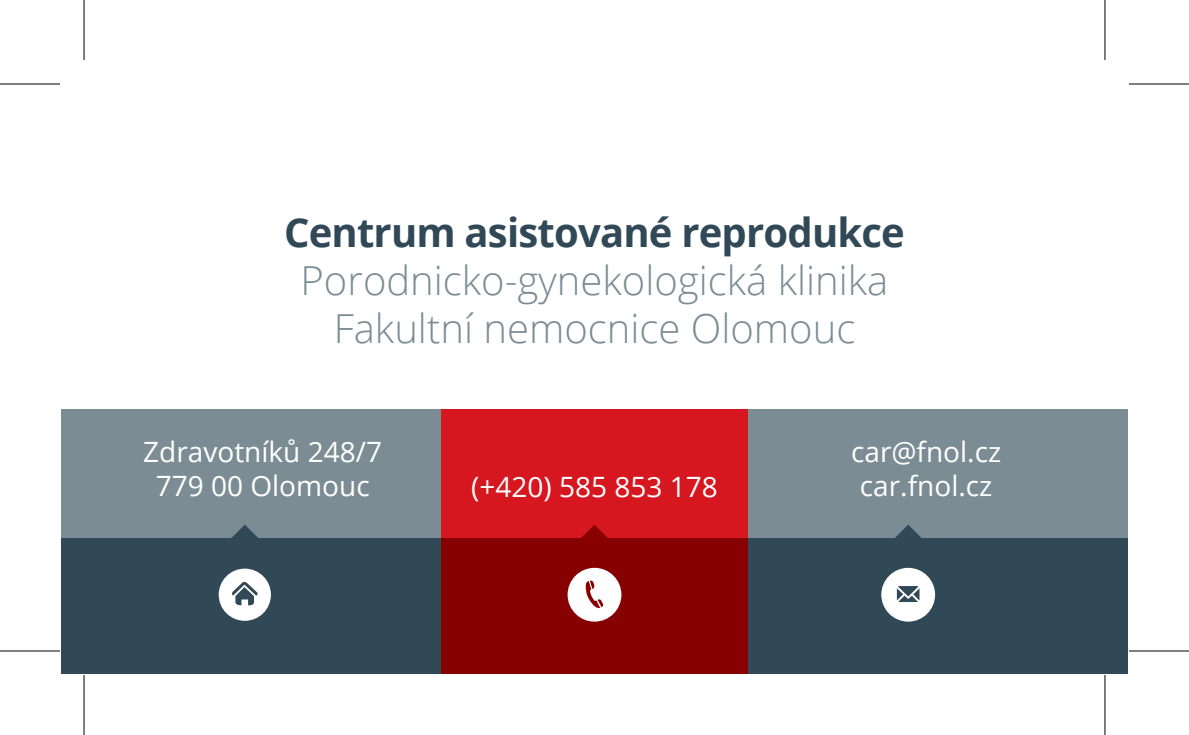
<style>
.page{position:relative;width:1189px;height:735px;background:#fff}
.page>*{position:absolute;margin:0;border:0;box-sizing:border-box;transform-origin:0 0}
.t1{font:300 40px "Open Sans";color:#7b8c95}
.t2{font:700 40px "Open Sans";letter-spacing:-.02em;color:#314857}
.t3{font:28px "Open Sans";color:#fff}
</style>
<div class="page">
<div style="left:441px;top:408px;width:306px;height:130px;background:#d7171f"></div>
<div style="left:61px;top:408px;width:380px;height:130px;background:#7b8c95"></div>
<div style="left:747px;top:408px;width:380px;height:130px;background:#7b8c95"></div>
<div style="left:441px;top:538px;width:306px;height:136px;background:#870102"></div>
<div style="left:747px;top:538px;width:380px;height:136px;background:#314857"></div>
<svg style="left:231px;top:525px;width:27px;height:13px"></svg>
<svg style="left:895px;top:525px;width:26px;height:13px"></svg>
<svg style="left:581px;top:525px;width:27px;height:13px"></svg>
<svg style="left:567px;top:568px;width:54px;height:54px"></svg>
<svg style="left:881px;top:568px;width:54px;height:54px"></svg>
<div style="left:61px;top:538px;width:380px;height:136px;background:#314857"></div>
<svg style="left:219px;top:569px;width:52px;height:52px"></svg>
<svg style="left:1105px;top:0;width:1px;height:60px"></svg>
<svg style="left:1105px;top:675px;width:1px;height:60px"></svg>
<hr style="left:0;top:83px;width:60px;height:2px;background:#000">
<hr style="left:1128px;top:83px;width:60px;height:2px;background:#000">
<hr style="left:0;top:650px;width:60px;height:2px;background:#000">
<hr style="left:1128px;top:650px;width:60px;height:2px;background:#000">
<hr style="left:83px;top:0;width:2px;height:60px;background:#000">
<hr style="left:83px;top:675px;width:2px;height:60px;background:#000">
<hr style="left:1104px;top:0;width:1px;height:60px;background:#000">
<hr style="left:1104px;top:675px;width:1px;height:60px;background:#000">
<p class="t2" style="left:284px;top:204px;width:622px">Centrum asistované reprodukce</p>
<p class="t1" style="left:300px;top:253px;width:589px">Porodnicko-gynekologická klinika</p>
<p class="t1" style="left:334px;top:301px;width:523px">Fakultní nemocnice Olomouc</p>
<p class="t3" style="left:143px;top:433px;width:240px">Zdravotníků 248/7</p>
<p class="t3" style="left:156px;top:467px;width:215px">779 00 Olomouc</p>
<p class="t3" style="left:471px;top:468px;width:248px">(+420) 585 853 178</p>
<p class="t3" style="left:851px;top:433px;width:152px">car@fnol.cz</p>
<p class="t3" style="left:860px;top:467px;width:134px">car.fnol.cz</p>
</div>
